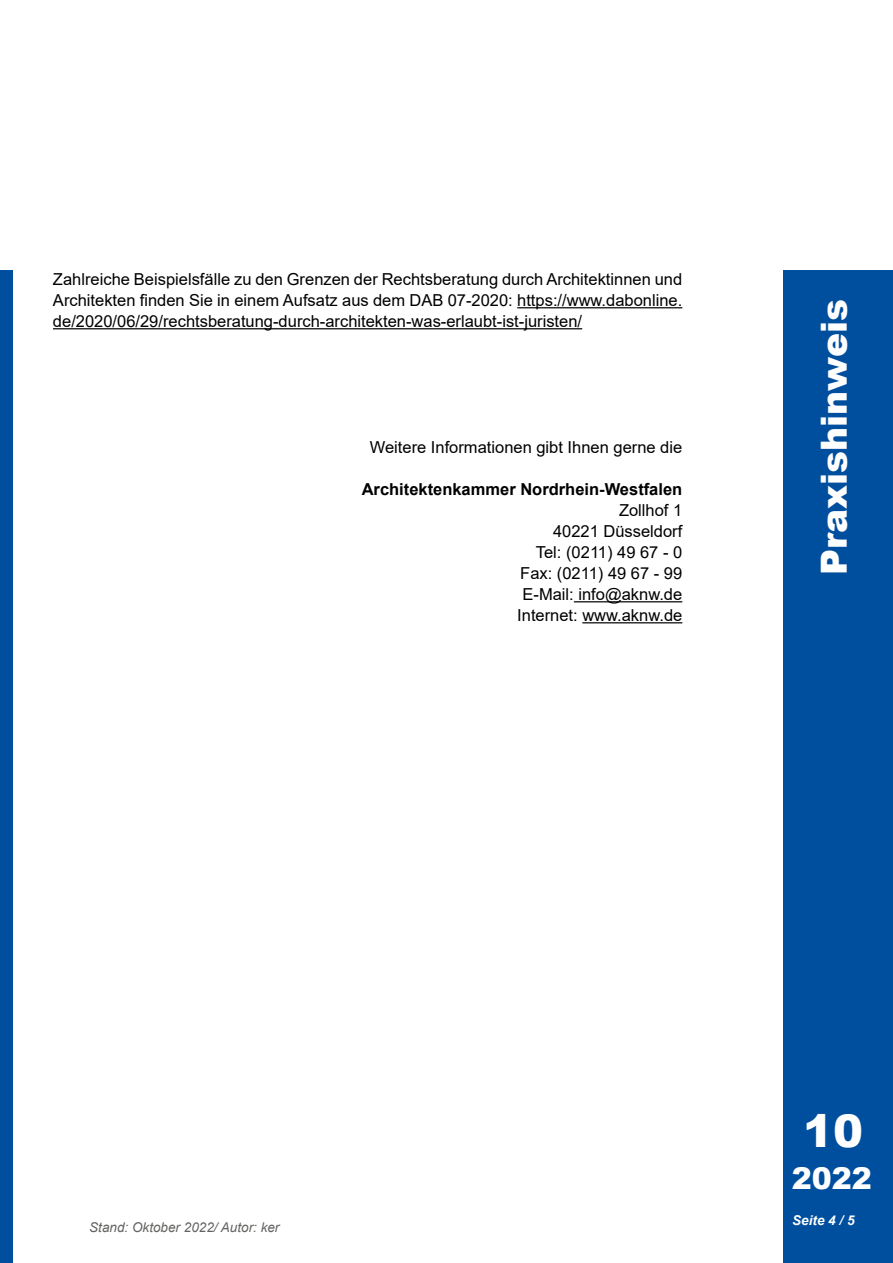
<style>
.page{position:relative;width:893px;height:1263px;background:#fff}
.page>*{position:absolute;margin:0;border:0;box-sizing:border-box;transform-origin:0 0}
.t1{font:900 45px "Arial";color:#fff}
.t2{font:900 36px "Arial";color:#fff}
.t3{font:900 30px "Arial";color:#fff}
.t4{font:16.5px/21px "Arial";color:#000;text-align:justify}
.t5{font:700 16.5px "Arial";color:#000}
.t6{font:italic 13.5px "Arial";color:#636362}
.t7{font:italic 700 13.5px "Arial";color:#fff}
</style>
<div class="page">
<div style="left:0;top:270px;width:13px;height:993px;background:#004e9e"></div>
<div style="left:783px;top:270px;width:110px;height:993px;background:#004e9e"></div>
<hr style="left:517px;top:307px;width:165px;height:1px;background:#000">
<hr style="left:53px;top:328px;width:529px;height:1px;background:#000">
<hr style="left:574px;top:601px;width:108px;height:1px;background:#000">
<hr style="left:582px;top:622px;width:100px;height:1px;background:#000">
<p class="t4" style="left:53px;top:269px;width:631px">Zahlreiche Beispielsfälle zu den Grenzen der Rechtsberatung durch Architektinnen und Architekten finden Sie in einem Aufsatz aus dem DAB 07-2020: https://www.dabonline. de/2020/06/29/rechtsberatung-durch-architekten-was-erlaubt-ist-juristen/</p>
<p class="t4" style="left:370px;top:437px;width:314px">Weitere Informationen gibt Ihnen gerne die</p>
<p class="t5" style="left:362px;top:478px;width:322px">Architektenkammer Nordrhein-Westfalen</p>
<p class="t4" style="left:517px;top:500px;width:167px;text-align:right">Zollhof 1<br>40221 Düsseldorf<br>Tel: (0211) 49 67 - 0<br>Fax: (0211) 49 67 - 99<br>E-Mail: info@aknw.de<br>Internet: www.aknw.de</p>
<h2 class="t2" style="left:808px;top:575px;width:278px;rotate:-90deg">Praxishinweis</h2>
<p class="t6" style="left:89px;top:1218px;width:192px">Stand: Oktober 2022/ Autor: ker</p>
<h1 class="t1" style="left:803px;top:1098px;width:62px">10</h1>
<h3 class="t3" style="left:792px;top:1156px;width:82px">2022</h3>
<p class="t7" style="left:792px;top:1211px;width:64px">Seite 4 / 5</p>
</div>
